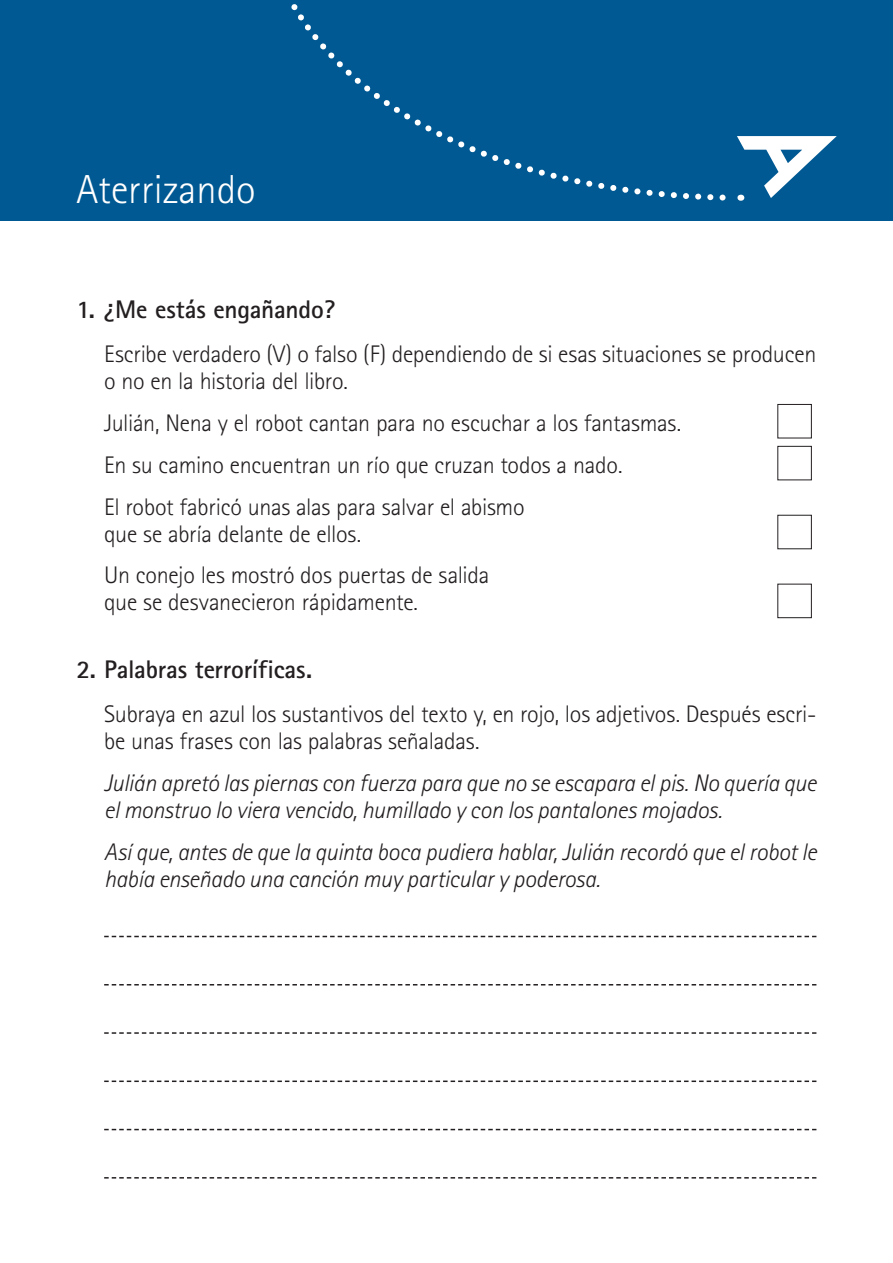
<style>
.page{position:relative;width:893px;height:1263px;background:#fff}
.page>*{position:absolute;margin:0;border:0;box-sizing:border-box;transform-origin:0 0}
.t1{font:300 40.5px "Rotis Sans Serif";color:#fff}
.t2{font:700 25.5px "Rotis Sans Serif";letter-spacing:-.01em;color:#231f20}
.t3{font:300 24px/41.8px "Rotis Sans Serif";letter-spacing:-.01em;color:#231f20}
.t4{font:italic 300 24px/27px "Rotis Sans Serif";letter-spacing:-.015em;color:#231f20}
</style>
<div class="page">
<div style="left:0;top:0;width:893px;height:221px;background:#005992"></div>
<svg style="left:291px;top:4px;width:435px;height:197px"></svg>
<svg style="left:737px;top:136px;width:100px;height:65px"></svg>
<div style="left:778px;top:404px;width:34px;height:34px;border:1px solid #231f20"></div>
<div style="left:778px;top:446px;width:34px;height:34px;border:1px solid #231f20"></div>
<div style="left:778px;top:515px;width:34px;height:34px;border:1px solid #231f20"></div>
<div style="left:778px;top:584px;width:34px;height:34px;border:1px solid #231f20"></div>
<svg style="left:104px;top:936px;width:712px;height:1px"></svg>
<svg style="left:104px;top:984px;width:712px;height:1px"></svg>
<svg style="left:104px;top:1032px;width:712px;height:2px"></svg>
<svg style="left:104px;top:1080px;width:712px;height:2px"></svg>
<svg style="left:104px;top:1129px;width:712px;height:1px"></svg>
<svg style="left:104px;top:1177px;width:712px;height:1px"></svg>
<h1 class="t1" style="left:77px;top:166px;width:181px">Aterrizando</h1>
<p class="t2" style="left:77px;top:293px;width:260px">1. ¿Me estás engañando?</p>
<p class="t3" style="left:104px;top:340px;width:714px;line-height:27px">Escribe verdadero (V) o falso (F) dependiendo de si esas situaciones se producen o no en la historia del libro.</p>
<p class="t3" style="left:104px;top:402px;width:579px">Julián, Nena y el robot cantan para no escuchar a los fantasmas.<br>En su camino encuentran un río que cruzan todos a nado.<br>El robot fabricó unas alas para salvar el abismo</p>
<p class="t3" style="left:104px;top:512px;width:387px">que se abría delante de ellos.<br>Un conejo les mostró dos puertas de salida</p>
<p class="t3" style="left:104px;top:581px;width:315px">que se desvanecieron rápidamente.</p>
<p class="t2" style="left:77px;top:653px;width:237px">2. Palabras terroríficas.</p>
<p class="t3" style="left:104px;top:700px;width:714px;line-height:27px">Subraya en azul los sustantivos del texto y, en rojo, los adjetivos. Después escri&shy;be unas frases con las palabras señaladas.</p>
<p class="t4" style="left:104px;top:770px;width:714px">Julián apretó las piernas con fuerza para que no se escapara el pis. No quería que el monstruo lo viera vencido, humillado y con los pantalones mojados.</p>
<p class="t4" style="left:104px;top:839px;width:714px">Así que, antes de que la quinta boca pudiera hablar, Julián recordó que el robot le había enseñado una canción muy particular y poderosa.</p>
</div>
